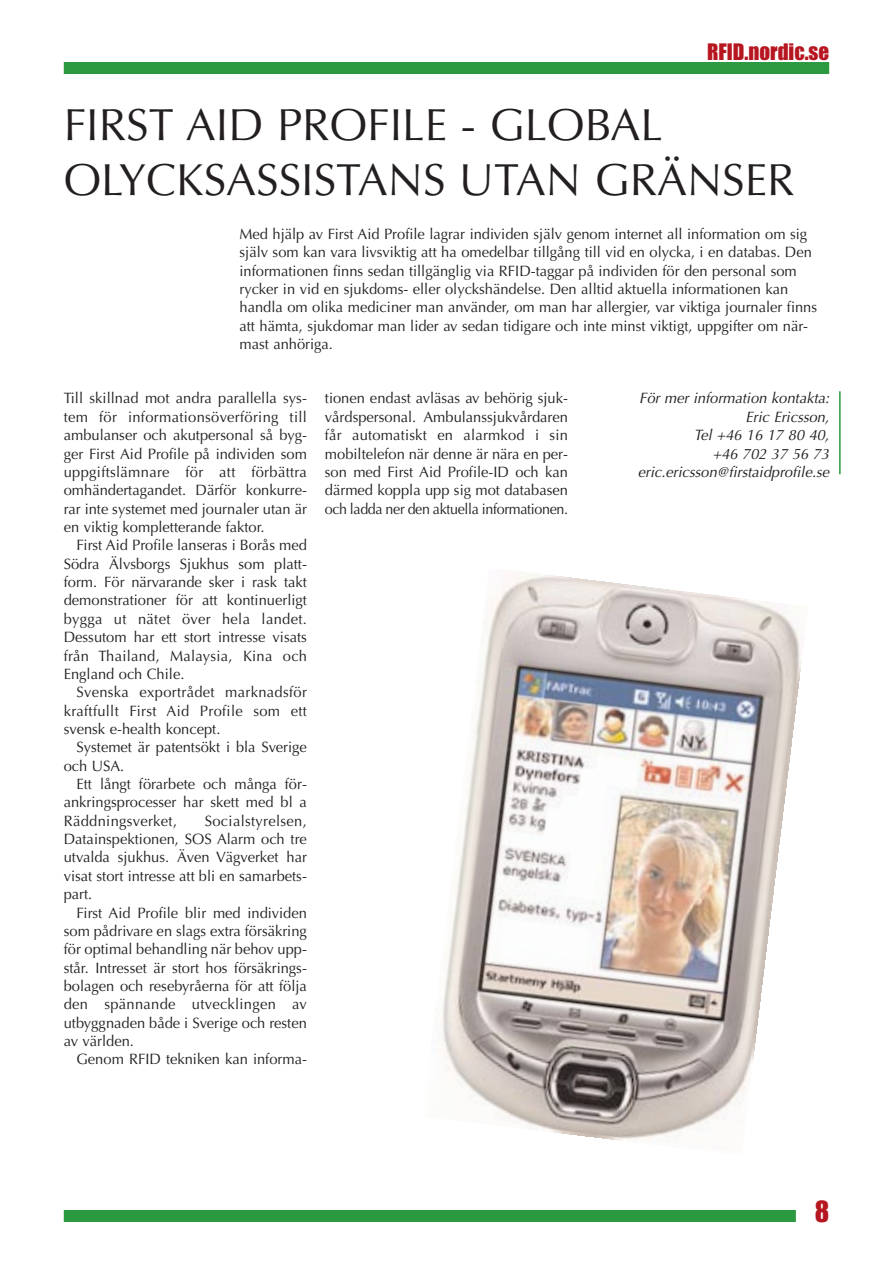
<style>
.page{position:relative;width:893px;height:1263px;background:#fff}
.page>*{position:absolute;margin:0;border:0;box-sizing:border-box;transform-origin:0 0}
.t1{font:45px/55.1px "Optima";color:#231f20}
.t2{font:27px "Impact";color:#b61620}
.t3{font:21px "Impact";color:#b61620}
.t4{font:15px/18.3px "Optima";color:#231f20;text-align:justify}
.t5{font:italic 15px/18.3px "Optima";color:#231f20;text-align:right}
</style>
<div class="page">
<div style="left:64px;top:62px;width:765px;height:12px;background:#2b993f"></div>
<div style="left:64px;top:1210px;width:732px;height:12px;background:#2b993f"></div>
<img style="left:442px;top:571px;width:360px;height:570px">
<hr style="left:839px;top:391px;width:2px;height:83px;background:#2b993f">
<h3 class="t3" style="left:707px;top:45px;width:124px">RFID.nordic.se</h3>
<h1 class="t1" style="left:64px;top:102px;width:732px">FIRST AID PROFILE - GLOBAL<br>OLYCKSASSISTANS UTAN GRÄNSER</h1>
<p class="t4" style="left:240px;top:226px;width:579px;text-align:left">Med hjälp av First Aid Profile lagrar individen själv genom internet all information om sig själv som kan vara livsviktig att ha omedelbar tillgång till vid en olycka, i en databas. Den informationen finns sedan tillgänglig via RFID-taggar på individen för den personal som rycker in vid en sjukdoms- eller olyckshändelse. Den alltid aktuella informationen kan handla om olika mediciner man använder, om man har allergier, var viktiga journaler finns att hämta, sjukdomar man lider av sedan tidigare och inte minst viktigt, uppgifter om när&shy;mast anhöriga.</p>
<p class="t4" style="left:64px;top:391px;width:245px">Till skillnad mot andra parallella sys&shy;tem för informationsöverföring till ambulanser och akutpersonal så byg&shy;ger First Aid Profile på individen som uppgiftslämnare för att förbättra omhändertagandet. Därför konkurre&shy;rar inte systemet med journaler utan är en viktig kompletterande faktor.</p>
<p class="t4" style="left:64px;top:538px;width:245px;text-indent:13px">First Aid Profile lanseras i Borås med Södra Älvsborgs Sjukhus som platt&shy;form. För närvarande sker i rask takt demonstrationer för att kontinuerligt bygga ut nätet över hela landet.<br>Dessutom har ett stort intresse visats från Thailand, Malaysia, Kina och England och Chile.</p>
<p class="t4" style="left:64px;top:684px;width:245px;text-indent:13px">Svenska exportrådet marknadsför kraftfullt First Aid Profile som ett svensk e-health koncept.</p>
<p class="t4" style="left:64px;top:739px;width:245px;text-indent:13px">Systemet är patentsökt i bla Sverige och USA.</p>
<p class="t4" style="left:64px;top:776px;width:245px;text-indent:13px">Ett långt förarbete och många för&shy;ankringsprocesser har skett med bl a Räddningsverket,</p>
<p class="t4" style="left:64px;top:813px;width:245px;text-indent:141px">Socialstyrelsen, Datainspektionen, SOS Alarm och tre utvalda sjukhus. Även Vägverket har visat stort intresse att bli en samarbets&shy;part.</p>
<p class="t4" style="left:64px;top:905px;width:245px;text-indent:13px">First Aid Profile blir med individen som pådrivare en slags extra försäkring för optimal behandling när behov upp&shy;står. Intresset är stort hos försäkrings&shy;bolagen och resebyråerna för att följa den spännande utvecklingen av utbyggnaden både i Sverige och resten av världen.</p>
<p class="t4" style="left:77px;top:1051px;width:232px">Genom RFID tekniken kan informa-</p>
<p class="t4" style="left:325px;top:391px;width:245px">tionen endast avläsas av behörig sjuk&shy;vårdspersonal. Ambulanssjukvårdaren får automatiskt en alarmkod i sin mobiltelefon när denne är nära en per&shy;son med First Aid Profile-ID och kan därmed koppla upp sig mot databasen och ladda ner den aktuella informationen.</p>
<p class="t5" style="left:638px;top:391px;width:196px">För mer information kontakta:<br>Eric Ericsson,<br>Tel +46 16 17 80 40,<br>+46 702 37 56 73 eric.ericsson@firstaidprofile.se</p>
<h2 class="t2" style="left:815px;top:1202px;width:16px">8</h2>
</div>
